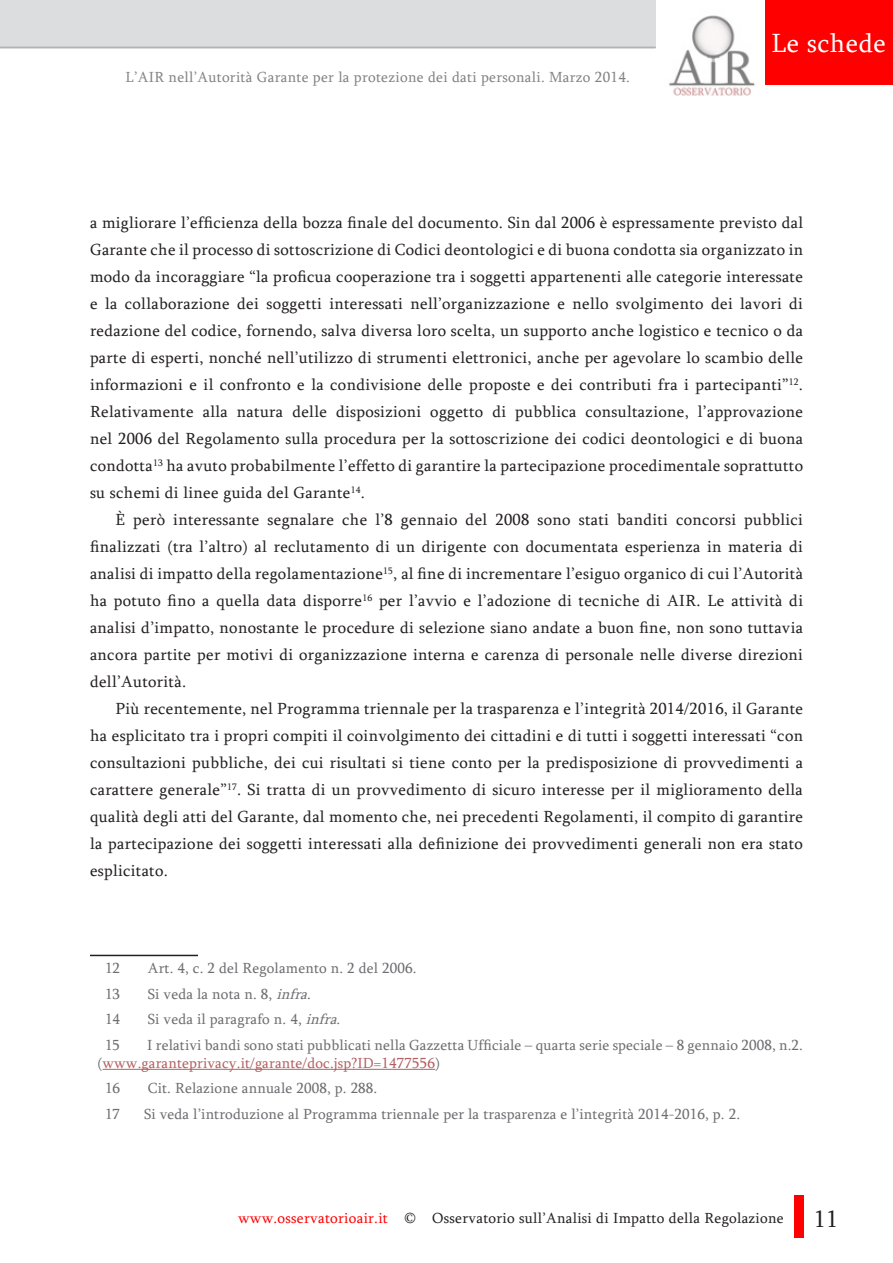
<style>
.page{position:relative;width:893px;height:1263px;background:#fff}
.page>*{position:absolute;margin:0;border:0;box-sizing:border-box;transform-origin:0 0}
.t1{font:27px "Sylfaen";letter-spacing:.02em;color:#fff}
.Note_testo{font:16.5px/27px "Sylfaen";letter-spacing:.02em;color:#231f20;text-align:justify}
.Note_testo-2{font:15px/18px "Sylfaen";letter-spacing:.01em;color:#6c6d70}
.t2{font:15px "Sylfaen";letter-spacing:.02em;color:#231f20}
.t3{font:15px "Sylfaen";letter-spacing:.02em;color:#808285}
.s1{font-style:italic}
.s2{color:#b35f61}
.s3{color:#f00}
.s4{font-size:24px}
</style>
<div class="page">
<div style="left:765px;top:0;width:128px;height:84px;background:#f00"></div>
<img style="left:655px;top:0;width:100px;height:96px">
<div style="left:0;top:0;width:655px;height:48px;background:#dcdddf"></div>
<img style="left:794px;top:1195px;width:9px;height:42px">
<hr style="left:0;top:47px;width:656px;height:1px;background:#b2b3b7">
<hr style="left:90px;top:955px;width:108px;height:1px;background:#231f20">
<hr style="left:103px;top:1069px;width:332px;height:1px;background:#b35f61">
<p class="t3" style="left:126px;top:67px;width:506px">L’AIR nell’Autorità Garante per la protezione dei dati personali. Marzo 2014.</p>
<h1 class="t1" style="left:771px;top:25px;width:116px">Le schede</h1>
<p class="Note_testo" style="left:90px;top:209px;width:715px">a migliorare l’efficienza della bozza finale del documento. Sin dal 2006 è espressamente previsto dal Garante che il processo di sottoscrizione di Codici deontologici e di buona condotta sia organizzato in modo da incoraggiare “la proficua cooperazione tra i soggetti appartenenti alle categorie interessate e la collaborazione dei soggetti interessati nell’organizzazione e nello svolgimento dei lavori di redazione del codice, fornendo, salva diversa loro scelta, un supporto anche logistico e tecnico o da parte di esperti, nonché nell’utilizzo di strumenti elettronici, anche per agevolare lo scambio delle informazioni e il confronto e la condivisione delle proposte e dei contributi fra i partecipanti”<sup>12</sup>.<br>Relativamente alla natura delle disposizioni oggetto di pubblica consultazione, l’approvazione nel 2006 del Regolamento sulla procedura per la sottoscrizione dei codici deontologici e di buona condotta<sup>13</sup> ha avuto probabilmente l’effetto di garantire la partecipazione procedimentale soprattutto su schemi di linee guida del Garante<sup>14</sup>.</p>
<p class="Note_testo" style="left:90px;top:506px;width:714px;text-indent:26px">È però interessante segnalare che l’8 gennaio del 2008 sono stati banditi concorsi pubblici finalizzati (tra l’altro) al reclutamento di un dirigente con documentata esperienza in materia di analisi di impatto della regolamentazione<sup>15</sup>, al fine di incrementare l’esiguo organico di cui l’Autorità ha potuto fino a quella data disporre<sup>16</sup> per l’avvio e l’adozione di tecniche di AIR. Le attività di analisi d’impatto, nonostante le procedure di selezione siano andate a buon fine, non sono tuttavia ancora partite per motivi di organizzazione interna e carenza di personale nelle diverse direzioni dell’Autorità.</p>
<p class="Note_testo" style="left:90px;top:695px;width:715px;text-indent:26px">Più recentemente, nel Programma triennale per la trasparenza e l’integrità 2014/2016, il Garante ha esplicitato tra i propri compiti il coinvolgimento dei cittadini e di tutti i soggetti interessati “con consultazioni pubbliche, dei cui risultati si tiene conto per la predisposizione di provvedimenti a carattere generale”<sup>17</sup>. Si tratta di un provvedimento di sicuro interesse per il miglioramento della qualità degli atti del Garante, dal momento che, nei precedenti Regolamenti, il compito di garantire la partecipazione dei soggetti interessati alla definizione dei provvedimenti generali non era stato esplicitato.</p>
<p class="Note_testo-2" style="left:105px;top:959px;width:17px">12</p>
<p class="Note_testo-2" style="left:148px;top:959px;width:270px">Art. 4, c. 2 del Regolamento n. 2 del 2006.</p>
<p class="Note_testo-2" style="left:105px;top:984px;width:17px">13</p>
<p class="Note_testo-2" style="left:148px;top:984px;width:166px">Si veda la nota n. 8, <span class="s1">infra</span>.</p>
<p class="Note_testo-2" style="left:105px;top:1010px;width:17px">14</p>
<p class="Note_testo-2" style="left:148px;top:1010px;width:195px">Si veda il paragrafo n. 4, <span class="s1">infra</span>.</p>
<p class="Note_testo-2" style="left:105px;top:1035px;width:17px">15</p>
<p class="Note_testo-2" style="left:98px;top:1035px;width:707px;text-indent:50px">I relativi bandi sono stati pubblicati nella Gazzetta Ufficiale – quarta serie speciale – 8 gennaio 2008, n.2. (<span class="s2">www.garanteprivacy.it/garante/doc.jsp?ID=1477556</span>)</p>
<p class="Note_testo-2" style="left:105px;top:1079px;width:17px">16</p>
<p class="Note_testo-2" style="left:148px;top:1079px;width:231px">Cit. Relazione annuale 2008, p. 288.</p>
<p class="Note_testo-2" style="left:105px;top:1104px;width:17px">17</p>
<p class="Note_testo-2" style="left:144px;top:1104px;width:598px">Si veda l’introduzione al Programma triennale per la trasparenza e l’integrità 2014-2016, p. 2.</p>
<p class="t2" style="left:238px;top:1208px;width:602px"><span class="s3">www.osservatorioair.it</span> © Osservatorio sull’Analisi di Impatto della Regolazione <span class="s4">11</span></p>
</div>
